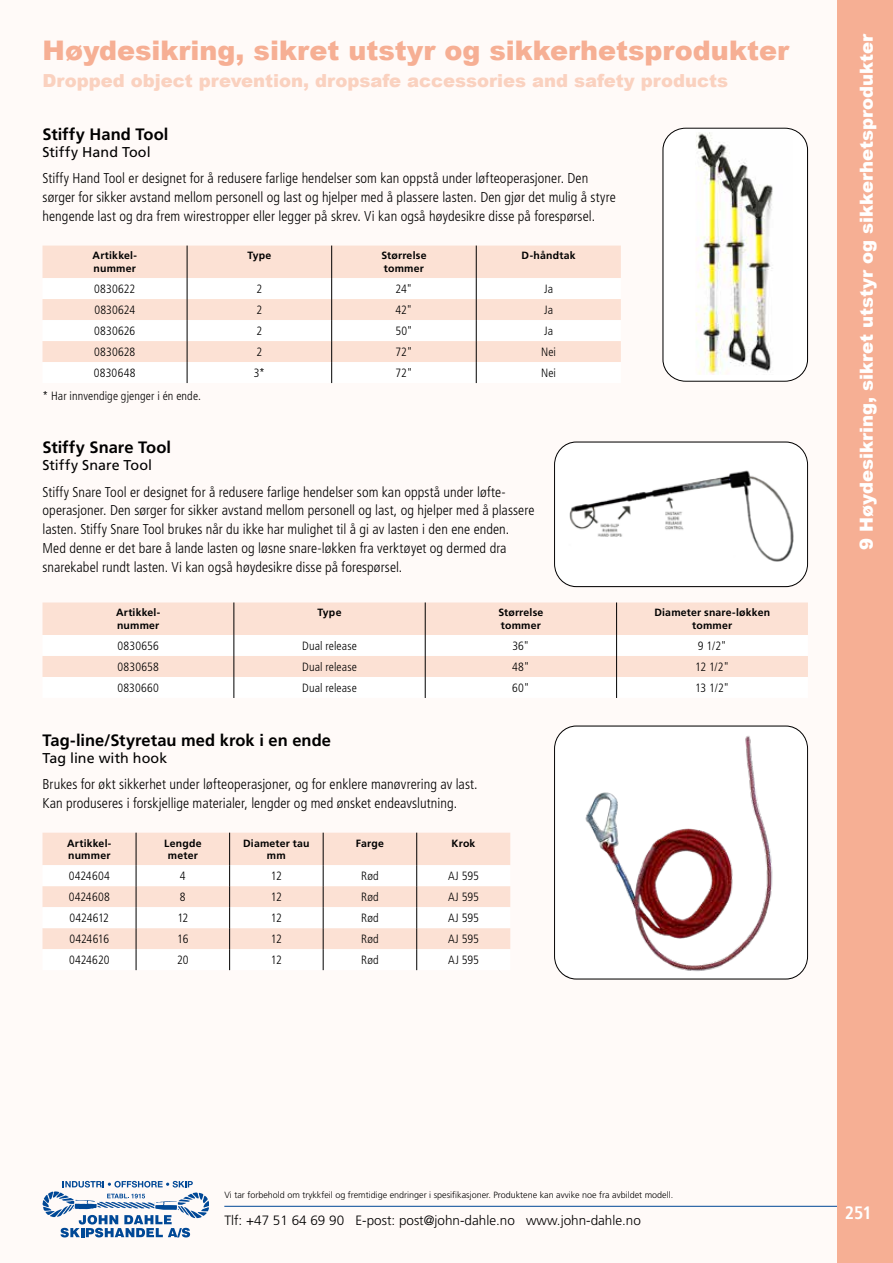
<style>
.page{position:relative;width:893px;height:1263px;background:#fffaf8}
.page>*{position:absolute;margin:0;border:0;box-sizing:border-box;transform-origin:0 0}
.t1{font:900 27px "Arial";color:#f6af94}
.t2{font:900 18px "Arial";color:#fad1bf}
.t3{font:900 18px "Arial";color:#fff}
.t4{font:700 condensed 18px "Frutiger LT Std";color:#fff}
.t5{font:700 16.5px "Frutiger LT Std";color:#000}
.t6{font:300 condensed 14.25px/18.8px "Frutiger LT Std";letter-spacing:.005em;color:#000}
.t7{font:14.25px "Frutiger LT Std";letter-spacing:.005em;color:#000}
.t8{font:300 13.5px "Frutiger LT Std";color:#000}
.t9{font:300 condensed 12px "Frutiger LT Std";letter-spacing:.01em;color:#000}
.t10{font:300 condensed 12px "Frutiger LT Std";letter-spacing:-.02em;color:#000}
.t11{font:700 10.5px/12.6px "Frutiger LT Std";letter-spacing:.02em;color:#000}
.t12{font:300 9px "Frutiger LT Std";color:#000}
</style>
<div class="page">
<hr style="left:224px;top:1206px;width:637px;height:1px;background:#004896">
<div style="left:838px;top:0;width:55px;height:1263px;background:#f6af94"></div>
<svg style="left:43px;top:1181px;width:166px;height:56px"></svg>
<div style="left:43px;top:246px;width:578px;height:32px;background:#fce1d4"></div>
<svg style="left:43px;top:278px;width:578px;height:105px"></svg>
<hr style="left:187px;top:246px;width:1px;height:32px;background:#000">
<hr style="left:331px;top:246px;width:1px;height:32px;background:#000">
<hr style="left:476px;top:246px;width:1px;height:32px;background:#000">
<svg style="left:187px;top:278px;width:1px;height:105px"></svg>
<svg style="left:331px;top:278px;width:1px;height:105px"></svg>
<svg style="left:476px;top:278px;width:1px;height:105px"></svg>
<div style="left:43px;top:602px;width:765px;height:33px;background:#fce1d4"></div>
<svg style="left:43px;top:635px;width:765px;height:63px"></svg>
<hr style="left:233px;top:602px;width:1px;height:33px;background:#000">
<hr style="left:425px;top:602px;width:1px;height:33px;background:#000">
<hr style="left:616px;top:602px;width:1px;height:33px;background:#000">
<svg style="left:233px;top:635px;width:1px;height:63px"></svg>
<svg style="left:425px;top:635px;width:1px;height:63px"></svg>
<svg style="left:616px;top:635px;width:1px;height:63px"></svg>
<div style="left:43px;top:833px;width:467px;height:32px;background:#fce1d4"></div>
<svg style="left:43px;top:865px;width:467px;height:105px"></svg>
<hr style="left:136px;top:833px;width:1px;height:32px;background:#000">
<hr style="left:229px;top:833px;width:1px;height:32px;background:#000">
<hr style="left:323px;top:833px;width:1px;height:32px;background:#000">
<hr style="left:416px;top:833px;width:1px;height:32px;background:#000">
<svg style="left:136px;top:865px;width:1px;height:105px"></svg>
<svg style="left:229px;top:865px;width:1px;height:105px"></svg>
<svg style="left:323px;top:865px;width:1px;height:105px"></svg>
<svg style="left:416px;top:865px;width:1px;height:105px"></svg>
<div style="left:663px;top:128px;width:144px;height:253px;background:#fff;border-radius:22px"></div>
<img style="left:696px;top:128px;width:96px;height:247px">
<div style="left:663px;top:128px;width:145px;height:254px;border:1px solid #000;border-radius:22px"></div>
<div style="left:555px;top:442px;width:252px;height:145px;background:#fff;border-radius:22px"></div>
<img style="left:569px;top:470px;width:225px;height:92px">
<div style="left:554px;top:442px;width:254px;height:145px;border:1px solid #000;border-radius:22px"></div>
<div style="left:555px;top:726px;width:252px;height:253px;background:#fff;border-radius:22px"></div>
<img style="left:566px;top:729px;width:230px;height:247px">
<div style="left:554px;top:726px;width:254px;height:253px;border:1px solid #000;border-radius:22px"></div>
<h1 class="t1" style="left:43px;top:31px;width:748px">Høydesikring, sikret utstyr og sikkerhetsprodukter</h1>
<p class="t2" style="left:43px;top:67px;width:687px">Dropped object prevention, dropsafe accessories and safety products</p>
<p class="t5" style="left:43px;top:125px;width:127px">Stiffy Hand Tool</p>
<p class="t7" style="left:43px;top:144px;width:110px">Stiffy Hand Tool</p>
<p class="t6" style="left:43px;top:169px;width:575px">Stiffy Hand Tool er designet for å redusere farlige hendelser som kan oppstå under løfteoperasjoner. Den sørger for sikker avstand mellom personell og last og hjelper med å plassere lasten. Den gjør det mulig å styre hengende last og dra frem wirestropper eller legger på skrev. Vi kan også høydesikre disse på forespørsel.</p>
<p class="t11" style="left:93px;top:250px;width:46px">Artikkel&shy;nummer</p>
<p class="t11" style="left:247px;top:250px;width:25px">Type</p>
<p class="t11" style="left:381px;top:250px;width:47px">Størrelse tommer</p>
<p class="t11" style="left:521px;top:250px;width:56px">D-håndtak</p>
<p class="t9" style="left:94px;top:282px;width:43px">0830622</p>
<p class="t9" style="left:256px;top:282px;width:7px">2</p>
<p class="t9" style="left:396px;top:282px;width:18px">24"</p>
<p class="t9" style="left:544px;top:282px;width:10px">Ja</p>
<p class="t9" style="left:94px;top:303px;width:42px">0830624</p>
<p class="t9" style="left:256px;top:303px;width:7px">2</p>
<p class="t9" style="left:396px;top:303px;width:18px">42"</p>
<p class="t9" style="left:544px;top:303px;width:10px">Ja</p>
<p class="t9" style="left:94px;top:324px;width:43px">0830626</p>
<p class="t9" style="left:256px;top:324px;width:7px">2</p>
<p class="t9" style="left:395px;top:324px;width:19px">50"</p>
<p class="t9" style="left:544px;top:324px;width:10px">Ja</p>
<p class="t9" style="left:94px;top:345px;width:43px">0830628</p>
<p class="t9" style="left:256px;top:345px;width:7px">2</p>
<p class="t9" style="left:395px;top:345px;width:18px">72"</p>
<p class="t9" style="left:541px;top:345px;width:16px">Nei</p>
<p class="t9" style="left:94px;top:366px;width:43px">0830648</p>
<p class="t9" style="left:254px;top:366px;width:13px">3*</p>
<p class="t9" style="left:395px;top:366px;width:18px">72"</p>
<p class="t9" style="left:541px;top:366px;width:16px">Nei</p>
<p class="t9" style="left:42px;top:389px;width:160px">* Har innvendige gjenger i én ende.</p>
<p class="t5" style="left:43px;top:438px;width:130px">Stiffy Snare Tool</p>
<p class="t7" style="left:43px;top:457px;width:111px">Stiffy Snare Tool</p>
<p class="t6" style="left:43px;top:483px;width:493px">Stiffy Snare Tool er designet for å redusere farlige hendelser som kan oppstå under løfte&shy;operasjoner. Den sørger for sikker avstand mellom personell og last, og hjelper med å plassere lasten. Stiffy Snare Tool brukes når du ikke har mulighet til å gi av lasten i den ene enden.<br>Med denne er det bare å lande lasten og løsne snare-løkken fra verktøyet og dermed dra snarekabel rundt lasten. Vi kan også høydesikre disse på forespørsel.</p>
<p class="t11" style="left:116px;top:606px;width:46px">Artikkel&shy;nummer</p>
<p class="t11" style="left:318px;top:606px;width:25px">Type</p>
<p class="t11" style="left:498px;top:606px;width:47px">Størrelse tommer</p>
<p class="t11" style="left:654px;top:606px;width:117px;text-align:center">Diameter snare-løkken tommer</p>
<p class="t9" style="left:118px;top:639px;width:43px">0830656</p>
<p class="t9" style="left:302px;top:639px;width:56px">Dual release</p>
<p class="t9" style="left:512px;top:639px;width:18px">36"</p>
<p class="t9" style="left:698px;top:639px;width:30px">9 1/2"</p>
<p class="t9" style="left:118px;top:660px;width:43px">0830658</p>
<p class="t9" style="left:302px;top:660px;width:56px">Dual release</p>
<p class="t9" style="left:512px;top:660px;width:19px">48"</p>
<p class="t9" style="left:695px;top:660px;width:35px">12 1/2"</p>
<p class="t9" style="left:117px;top:681px;width:43px">0830660</p>
<p class="t9" style="left:302px;top:681px;width:56px">Dual release</p>
<p class="t9" style="left:512px;top:681px;width:19px">60"</p>
<p class="t9" style="left:695px;top:681px;width:35px">13 1/2"</p>
<p class="t5" style="left:43px;top:730px;width:290px">Tag-line/Styretau med krok i en ende</p>
<p class="t7" style="left:43px;top:749px;width:126px">Tag line with hook</p>
<p class="t6" style="left:43px;top:775px;width:437px">Brukes for økt sikkerhet under løfteoperasjoner, og for enklere manøvrering av last.<br>Kan produseres i forskjellige materialer, lengder og med ønsket endeavslutning.</p>
<p class="t11" style="left:67px;top:837px;width:46px">Artikkel&shy;nummer</p>
<p class="t11" style="left:164px;top:837px;width:39px;text-align:center">Lengde meter</p>
<p class="t11" style="left:243px;top:837px;width:68px;text-align:center">Diameter tau mm</p>
<p class="t11" style="left:356px;top:837px;width:30px">Farge</p>
<p class="t11" style="left:451px;top:837px;width:25px">Krok</p>
<p class="t9" style="left:69px;top:869px;width:43px">0424604</p>
<p class="t9" style="left:180px;top:869px;width:7px">4</p>
<p class="t9" style="left:271px;top:869px;width:12px">12</p>
<p class="t9" style="left:361px;top:869px;width:19px">Rød</p>
<p class="t9" style="left:448px;top:869px;width:32px">AJ 595</p>
<p class="t9" style="left:69px;top:890px;width:43px">0424608</p>
<p class="t9" style="left:180px;top:890px;width:7px">8</p>
<p class="t9" style="left:271px;top:890px;width:12px">12</p>
<p class="t9" style="left:361px;top:890px;width:19px">Rød</p>
<p class="t9" style="left:448px;top:890px;width:32px">AJ 595</p>
<p class="t10" style="left:70px;top:911px;width:41px">0424612</p>
<p class="t9" style="left:177px;top:911px;width:12px">12</p>
<p class="t9" style="left:271px;top:911px;width:12px">12</p>
<p class="t9" style="left:361px;top:911px;width:19px">Rød</p>
<p class="t9" style="left:448px;top:911px;width:32px">AJ 595</p>
<p class="t10" style="left:69px;top:932px;width:41px">0424616</p>
<p class="t9" style="left:177px;top:932px;width:13px">16</p>
<p class="t9" style="left:271px;top:932px;width:12px">12</p>
<p class="t9" style="left:361px;top:932px;width:19px">Rød</p>
<p class="t9" style="left:448px;top:932px;width:32px">AJ 595</p>
<p class="t9" style="left:69px;top:953px;width:42px">0424620</p>
<p class="t9" style="left:177px;top:953px;width:13px">20</p>
<p class="t9" style="left:271px;top:953px;width:12px">12</p>
<p class="t9" style="left:361px;top:953px;width:19px">Rød</p>
<p class="t9" style="left:448px;top:953px;width:32px">AJ 595</p>
<p class="t3" style="left:853px;top:550px;width:518px;rotate:-90deg">9 Høydesikring, sikret utstyr og sikkerhetsprodukter</p>
<p class="t12" style="left:224px;top:1190px;width:450px">Vi tar forbehold om trykkfeil og fremtidige endringer i spesifikasjoner. Produktene kan avvike noe fra avbildet modell.</p>
<p class="t8" style="left:224px;top:1213px;width:418px">Tlf: +47 51 64 69 90 E-post: post@john-dahle.no www.john-dahle.no</p>
<p class="t4" style="left:845px;top:1202px;width:28px">251</p>
</div>
